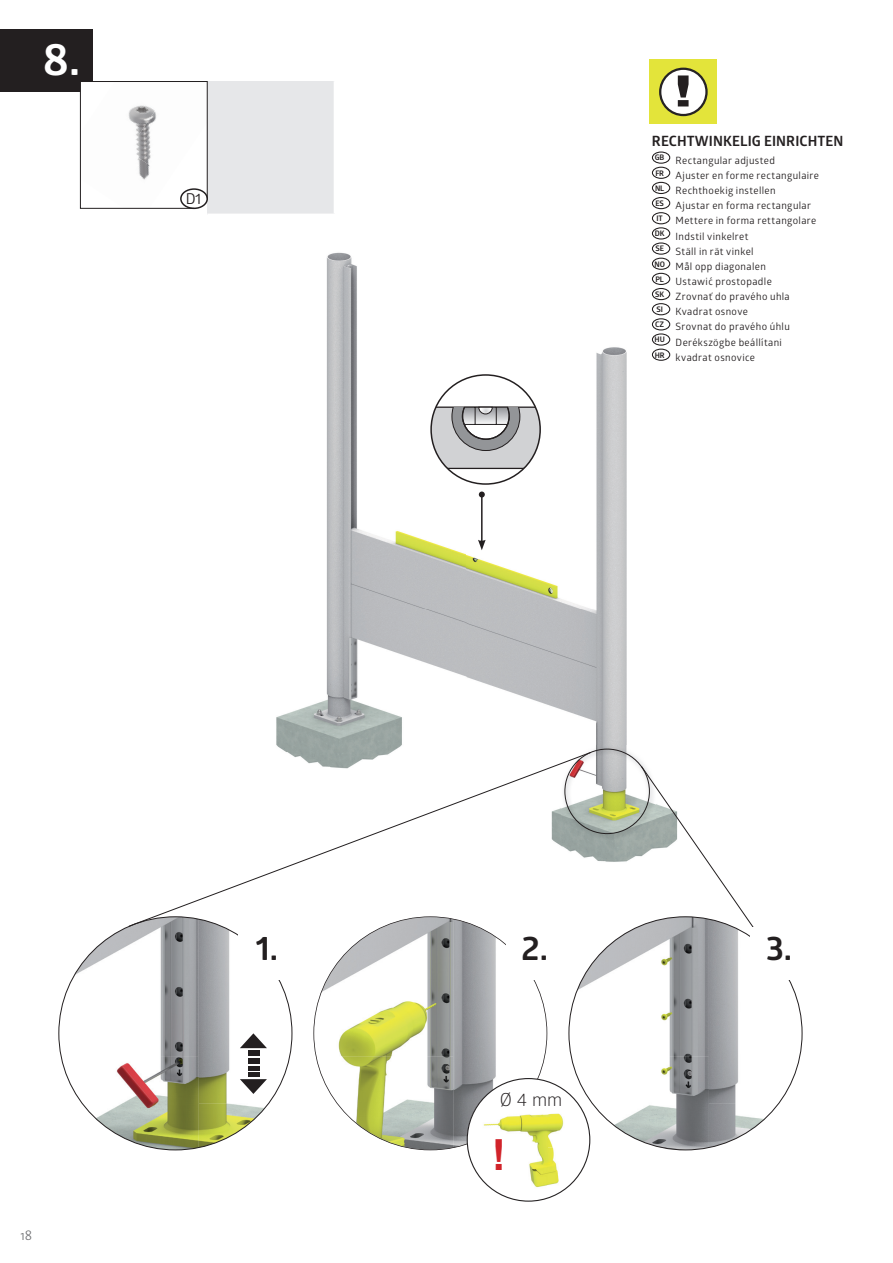
<style>
.page{position:relative;width:893px;height:1263px;background:#fff}
.page>*{position:absolute;margin:0;border:0;box-sizing:border-box;transform-origin:0 0}
.t1{font:700 45px "Glober";color:#fff}
.t2{font:700 42.9px "Arial";color:#d1232a}
.t3{font:700 33.75px "Glober";color:#231f20}
.t4{font:18px "Glober";color:#231f20}
.t5{font:15px "Glober";color:#231f20}
.t6{font:700 14.1px "Glober";letter-spacing:.01em;color:#231f20}
.t7{font:300 13.5px "The Sans";color:#6c6d70}
.t8{font:10.05px/15.1px "Glober";letter-spacing:.035em;color:#231f20}
.t9{font:700 7.65px "Glober";color:#231f20}
</style>
<div class="page">
<img style="left:326px;top:197px;width:345px;height:412px">
<img style="left:276px;top:609px;width:191px;height:143px">
<img style="left:467px;top:609px;width:160px;height:137px">
<img style="left:620px;top:840px;width:21px;height:22px">
<img style="left:591px;top:840px;width:29px;height:22px">
<img style="left:569px;top:925px;width:140px;height:132px">
<img style="left:709px;top:960px;width:93px;height:143px">
<img style="left:571px;top:1056px;width:138px;height:94px">
<img style="left:709px;top:1103px;width:70px;height:44px">
<svg style="left:313px;top:927px;width:234px;height:223px"></svg>
<img style="left:59px;top:926px;width:139px;height:131px">
<img style="left:198px;top:927px;width:94px;height:176px">
<img style="left:61px;top:1056px;width:138px;height:94px">
<img style="left:198px;top:1103px;width:71px;height:44px">
<div style="left:0;top:29px;width:93px;height:63px;background:#231f20"></div>
<div style="left:208px;top:81px;width:127px;height:134px;background:#e6e7e9"></div>
<hr style="left:334px;top:81px;width:3px;height:133px;background:#fff">
<hr style="left:589px;top:81px;width:3px;height:133px;background:#fff">
<hr style="left:208px;top:214px;width:127px;height:3px;background:#fff">
<hr style="left:335px;top:214px;width:128px;height:3px;background:#fff">
<hr style="left:463px;top:214px;width:129px;height:3px;background:#fff">
<svg style="left:80px;top:81px;width:128px;height:128px"></svg>
<div style="left:180px;top:188px;width:28px;height:21px;border:1px solid #231f20;border-radius:50%"></div>
<img style="left:590px;top:746px;width:54px;height:94px">
<svg style="left:128px;top:752px;width:463px;height:175px"></svg>
<svg style="left:641px;top:766px;width:113px;height:194px"></svg>
<div style="left:238px;top:927px;width:58px;height:52px;background:#fff"></div>
<div style="left:506px;top:927px;width:58px;height:52px;background:#fff"></div>
<div style="left:750px;top:927px;width:58px;height:52px;background:#fff"></div>
<div style="left:467px;top:1078px;width:123px;height:123px;background:#fff;border-radius:50%"></div>
<img style="left:475px;top:1105px;width:108px;height:85px">
<div style="left:248px;top:1072px;width:11px;height:5px;background:#231f20"></div>
<hr style="left:248px;top:1066px;width:11px;height:4px;background:#231f20">
<div style="left:248px;top:1059px;width:11px;height:5px;background:#231f20"></div>
<div style="left:248px;top:1050px;width:11px;height:6px;background:#231f20"></div>
<svg style="left:240px;top:1033px;width:27px;height:15px"></svg>
<svg style="left:240px;top:1079px;width:27px;height:15px"></svg>
<div style="left:431px;top:375px;width:109px;height:109px;background:#fff;border-radius:50%"></div>
<svg style="left:431px;top:405px;width:109px;height:64px;background:#bbbcbd"></svg>
<div style="left:430px;top:374px;width:111px;height:111px;border:2px solid #231f20;border-radius:50%"></div>
<div style="left:652px;top:151px;width:18px;height:13px;border:1px solid #231f20;border-radius:50%"></div>
<div style="left:652px;top:167px;width:18px;height:12px;border:1px solid #231f20;border-radius:50%"></div>
<div style="left:652px;top:182px;width:18px;height:12px;border:1px solid #231f20;border-radius:50%"></div>
<div style="left:652px;top:198px;width:18px;height:11px;background:#fff;border-radius:50%"></div>
<div style="left:652px;top:197px;width:18px;height:12px;border:1px solid #231f20;border-radius:50%"></div>
<div style="left:652px;top:213px;width:18px;height:11px;background:#fff;border-radius:50%"></div>
<div style="left:652px;top:212px;width:18px;height:12px;border:1px solid #231f20;border-radius:50%"></div>
<div style="left:652px;top:228px;width:18px;height:11px;background:#fff;border-radius:50%"></div>
<div style="left:652px;top:227px;width:18px;height:12px;border:1px solid #231f20;border-radius:50%"></div>
<div style="left:652px;top:243px;width:18px;height:11px;background:#fff;border-radius:50%"></div>
<div style="left:652px;top:242px;width:18px;height:13px;border:1px solid #231f20;border-radius:50%"></div>
<div style="left:652px;top:258px;width:18px;height:11px;background:#fff;border-radius:50%"></div>
<div style="left:652px;top:258px;width:18px;height:12px;border:1px solid #231f20;border-radius:50%"></div>
<div style="left:652px;top:273px;width:18px;height:11px;background:#fff;border-radius:50%"></div>
<div style="left:652px;top:273px;width:18px;height:12px;border:1px solid #231f20;border-radius:50%"></div>
<div style="left:652px;top:288px;width:18px;height:12px;background:#fff;border-radius:50%"></div>
<div style="left:652px;top:288px;width:18px;height:12px;border:1px solid #231f20;border-radius:50%"></div>
<div style="left:652px;top:304px;width:18px;height:11px;background:#fff;border-radius:50%"></div>
<div style="left:652px;top:303px;width:18px;height:12px;border:1px solid #231f20;border-radius:50%"></div>
<div style="left:652px;top:319px;width:18px;height:11px;background:#fff;border-radius:50%"></div>
<div style="left:652px;top:318px;width:18px;height:12px;border:1px solid #231f20;border-radius:50%"></div>
<div style="left:652px;top:334px;width:18px;height:11px;background:#fff;border-radius:50%"></div>
<div style="left:652px;top:333px;width:18px;height:13px;border:1px solid #231f20;border-radius:50%"></div>
<div style="left:652px;top:349px;width:18px;height:11px;background:#fff;border-radius:50%"></div>
<div style="left:652px;top:349px;width:18px;height:12px;border:1px solid #231f20;border-radius:50%"></div>
<div style="left:650px;top:60px;width:67px;height:64px;background:#e3e43a"></div>
<div style="left:660px;top:69px;width:46px;height:46px;background:#fff;border-radius:50%"></div>
<div style="left:659px;top:68px;width:49px;height:48px;border:2px solid #262324;border-radius:50%"></div>
<svg style="left:678px;top:75px;width:11px;height:31px"></svg>
<hr style="left:481px;top:494px;width:2px;height:48px;background:#231f20">
<svg style="left:479px;top:491px;width:6px;height:6px"></svg>
<svg style="left:478px;top:540px;width:8px;height:10px"></svg>
<h1 class="t1" style="left:43px;top:27px;width:39px">8.</h1>
<h3 class="t5" style="left:186px;top:188px;width:17px">D1</h3>
<h3 class="t6" style="left:652px;top:130px;width:193px">RECHTWINKELIG EINRICHTEN</h3>
<p class="t8" style="left:655px;top:152px;width:166px"><sup>GB</sup> Rectangular adjusted<br><sup>FR</sup> Ajuster en forme rectangulaire<br><sup>NL</sup> Rechthoekig instellen<br><sup>ES</sup> Ajustar en forma rectangular</p>
<p class="t9" style="left:657px;top:213px;width:8px">IT</p>
<p class="t8" style="left:654px;top:213px;width:163px;text-indent:21px">Mettere in forma rettangolare<br><sup>DK</sup> Indstil vinkelret<br><sup>SE</sup> Ställ in rät vinkel<br><sup>NO</sup> Mål opp diagonalen<br><sup>PL</sup> Ustawić prostopadle<br><sup>SK</sup> Zrovnať do pravého uhla</p>
<p class="t9" style="left:656px;top:304px;width:8px">SI</p>
<p class="t8" style="left:655px;top:304px;width:137px;text-indent:21px">Kvadrat osnove<br><sup>CZ</sup> Srovnat do pravého úhlu<br><sup>HU</sup> Derékszögbe beállítani<br><sup>HR</sup> kvadrat osnovice</p>
<h3 class="t7" style="left:20px;top:1224px;width:13px">18</h3>
<h3 class="t3" style="left:256px;top:924px;width:24px">1.</h3>
<h3 class="t3" style="left:522px;top:924px;width:28px">2.</h3>
<h3 class="t3" style="left:766px;top:924px;width:28px">3.</h3>
<h3 class="t4" style="left:500px;top:1087px;width:64px">Ø 4 mm</h3>
<h2 class="t2" style="left:492px;top:1125px;width:16px">!</h2>
</div>
